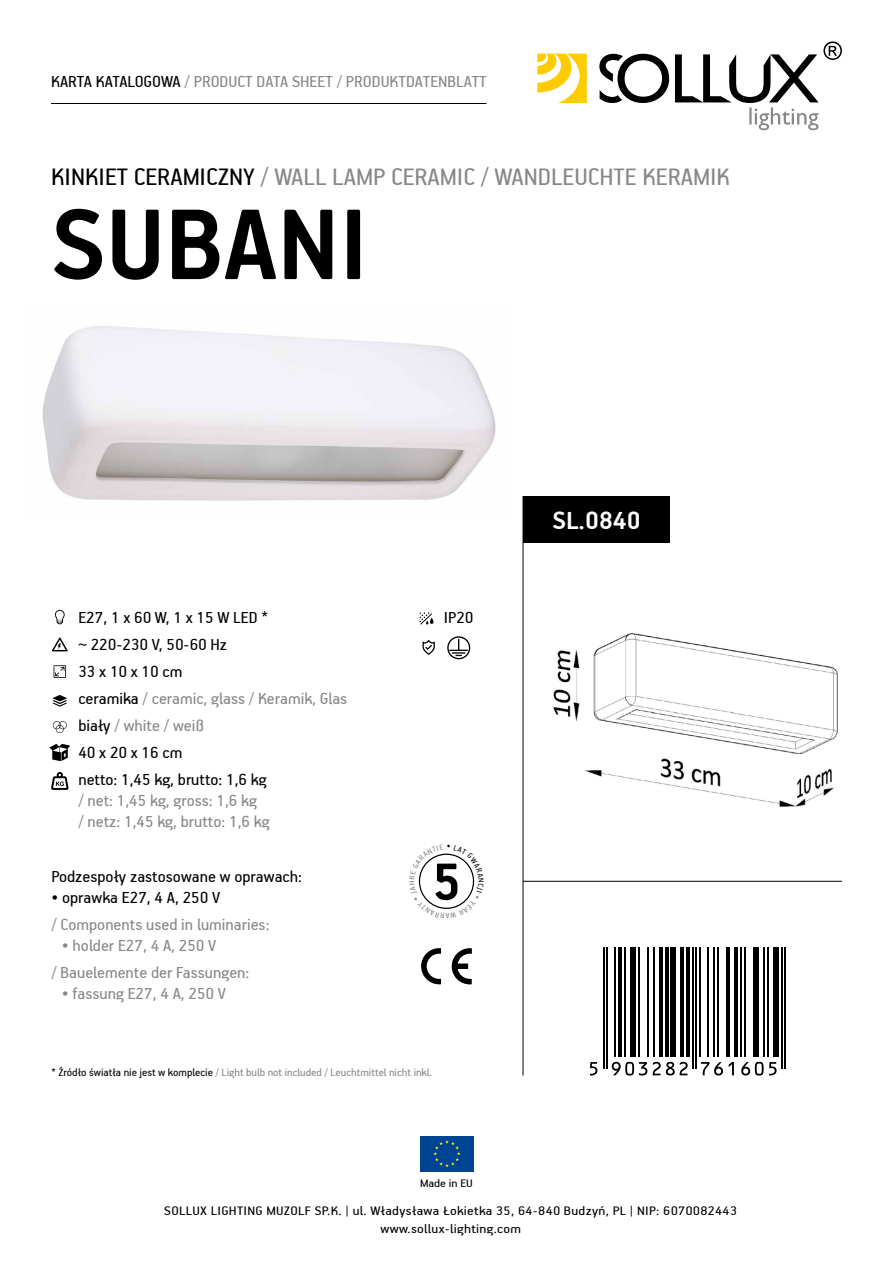
<style>
.page{position:relative;width:893px;height:1263px;background:#fff}
.page>*{position:absolute;margin:0;border:0;box-sizing:border-box;transform-origin:0 0}
.t1{font:700 112.5px "PF Handbook Pro";color:#000}
.t2{font:700 58.65px "PF Handbook Pro";color:#000}
.t3{font:700 28.05px "PF Handbook Pro";color:#fff}
.t4{font:27px "PF Handbook Pro";color:#87888a}
.t5{font:18px/27px "PF Handbook Pro";color:#87888a}
.t6{font:18px/27px "PF Handbook Pro";color:#000}
.t7{font:13.95px/18px "PF Handbook Pro";letter-spacing:.02em;color:#000;text-align:center;scale:1.08 1}
.t8{font:12.3px "PF Handbook Pro";color:#000;scale:1.08 1}
.t9{font:12px "PF Handbook Pro";color:#87888a}
.s1{color:#000}
.s2{color:#87888a}
</style>
<div class="page">
<svg style="left:537px;top:54px;width:50px;height:49px"></svg>
<svg style="left:599px;top:41px;width:243px;height:89px"></svg>
<hr style="left:51px;top:103px;width:435px;height:1px;background:#000">
<div style="left:420px;top:1136px;width:54px;height:35px;background:#004494"></div>
<svg style="left:433px;top:1140px;width:28px;height:27px"></svg>
<svg style="left:50px;top:744px;width:20px;height:17px"></svg>
<img style="left:42px;top:326px;width:454px;height:175px">
<svg style="left:597px;top:947px;width:188px;height:128px"></svg>
<hr style="left:603px;top:947px;width:1px;height:122px;background:#000">
<hr style="left:607px;top:947px;width:1px;height:122px;background:#000">
<hr style="left:614px;top:947px;width:2px;height:110px;background:#000">
<hr style="left:618px;top:947px;width:4px;height:110px;background:#000">
<hr style="left:624px;top:947px;width:2px;height:110px;background:#000">
<div style="left:630px;top:947px;width:5px;height:110px;background:#000"></div>
<hr style="left:638px;top:947px;width:1px;height:110px;background:#000">
<hr style="left:647px;top:947px;width:2px;height:110px;background:#000">
<hr style="left:653px;top:947px;width:2px;height:110px;background:#000">
<hr style="left:659px;top:947px;width:3px;height:110px;background:#000">
<hr style="left:665px;top:947px;width:3px;height:110px;background:#000">
<div style="left:671px;top:947px;width:5px;height:110px;background:#000"></div>
<hr style="left:680px;top:947px;width:4px;height:110px;background:#000">
<hr style="left:686px;top:947px;width:3px;height:110px;background:#000">
<hr style="left:692px;top:947px;width:1px;height:122px;background:#000">
<hr style="left:696px;top:947px;width:1px;height:122px;background:#000">
<hr style="left:700px;top:947px;width:1px;height:110px;background:#000">
<hr style="left:707px;top:947px;width:2px;height:110px;background:#000">
<hr style="left:713px;top:947px;width:1px;height:110px;background:#000">
<hr style="left:717px;top:947px;width:1px;height:110px;background:#000">
<hr style="left:727px;top:947px;width:3px;height:110px;background:#000">
<hr style="left:734px;top:947px;width:4px;height:110px;background:#000">
<hr style="left:740px;top:947px;width:2px;height:110px;background:#000">
<hr style="left:744px;top:947px;width:2px;height:110px;background:#000">
<div style="left:754px;top:947px;width:5px;height:110px;background:#000"></div>
<hr style="left:763px;top:947px;width:2px;height:110px;background:#000">
<hr style="left:767px;top:947px;width:2px;height:110px;background:#000">
<div style="left:773px;top:947px;width:5px;height:110px;background:#000"></div>
<hr style="left:781px;top:947px;width:1px;height:122px;background:#000">
<hr style="left:785px;top:947px;width:1px;height:122px;background:#000">
<svg style="left:590px;top:1062px;width:7px;height:13px"></svg>
<svg style="left:612px;top:1062px;width:35px;height:13px"></svg>
<svg style="left:653px;top:1062px;width:35px;height:13px"></svg>
<svg style="left:701px;top:1062px;width:22px;height:13px"></svg>
<svg style="left:729px;top:1062px;width:5px;height:13px"></svg>
<svg style="left:741px;top:1062px;width:36px;height:13px"></svg>
<div style="left:523px;top:496px;width:147px;height:46px;background:#000"></div>
<svg style="left:51px;top:772px;width:18px;height:18px"></svg>
<svg style="left:54px;top:665px;width:12px;height:13px"></svg>
<svg style="left:55px;top:610px;width:10px;height:14px"></svg>
<svg style="left:52px;top:695px;width:15px;height:12px"></svg>
<svg style="left:53px;top:721px;width:14px;height:12px"></svg>
<svg style="left:52px;top:637px;width:16px;height:14px"></svg>
<svg style="left:419px;top:612px;width:15px;height:12px"></svg>
<svg style="left:447px;top:636px;width:23px;height:23px"></svg>
<svg style="left:422px;top:640px;width:13px;height:15px"></svg>
<svg style="left:452px;top:948px;width:20px;height:36px"></svg>
<svg style="left:421px;top:948px;width:20px;height:36px"></svg>
<img style="left:522px;top:564px;width:316px;height:295px">
<hr style="left:523px;top:496px;width:1px;height:579px;background:#000">
<hr style="left:523px;top:881px;width:319px;height:1px;background:#000">
<svg style="left:418px;top:853px;width:57px;height:56px"></svg>
<p class="t5" style="left:51px;top:67px;width:313px"><span class="s1">KARTA KATALOGOWA</span> / PRODUCT DATA SHEET / Produktdate</p>
<p class="t5" style="left:438px;top:67px;width:27px">nblatt</p>
<p class="t4" style="left:51px;top:160px;width:669px"><span class="s1">Kinkiet cerami czny</span> / Wall lamp ceramic / Wandleuchte Keramik</p>
<p class="t1" style="left:51px;top:176px;width:319px">SUBANI</p>
<p class="t6" style="left:78px;top:604px;width:270px">E27, 1 x 60 W, 1 x 15 W LED *<br>~ 220-230 V, 50-60 Hz<br>33 x 10 x 10 cm<br>ceramika <span class="s2">/ ceramic, glass / Keramik, Glas </span>biały <span class="s2">/ white / weiß<br></span>40 x 20 x 16 cm<br>netto: 1,45 kg, brutto: 1,6 kg</p>
<p class="t5" style="left:78px;top:790px;width:193px;line-height:21px">/ net: 1,45 kg, gross: 1,6 kg<br>/ netz: 1,45 kg, brutto: 1,6 kg</p>
<p class="t6" style="left:51px;top:862px;width:252px">Podzespoły zastosowane w oprawach:</p>
<p class="t5" style="left:51px;top:883px;width:220px"><span class="s1">• oprawka E27, 4 A, 250 V<br></span>/ Components used in luminaries:</p>
<p class="t5" style="left:51px;top:931px;width:199px;text-indent:11px">• holder E27, 4 A, 250 V<br>/ Bauelemente der Fassungen:</p>
<p class="t5" style="left:62px;top:979px;width:166px">• fassung E27, 4 A, 250 V</p>
<p class="t6" style="left:444px;top:604px;width:31px">IP20</p>
<p class="t2" style="left:432px;top:846px;width:31px">5</p>
<p class="t9" style="left:51px;top:1064px;width:382px"><span class="s1">* Źródło światła nie jest w komplecie</span> / Light bulb not included / Leuchtmittel nicht inkl.</p>
<p class="t3" style="left:552px;top:503px;width:90px">SL.0840</p>
<p class="t8" style="left:420px;top:1176px;width:50px">Made in EU</p>
<p class="t7" style="left:164px;top:1201px;width:532px">SOLLUX LIGHTING MUZOLF SP.K. | ul. Władysława Łokietka 35, 64-840 Budzyń, PL | NIP: 6070082443 www.sollux-lighting.com</p>
</div>
